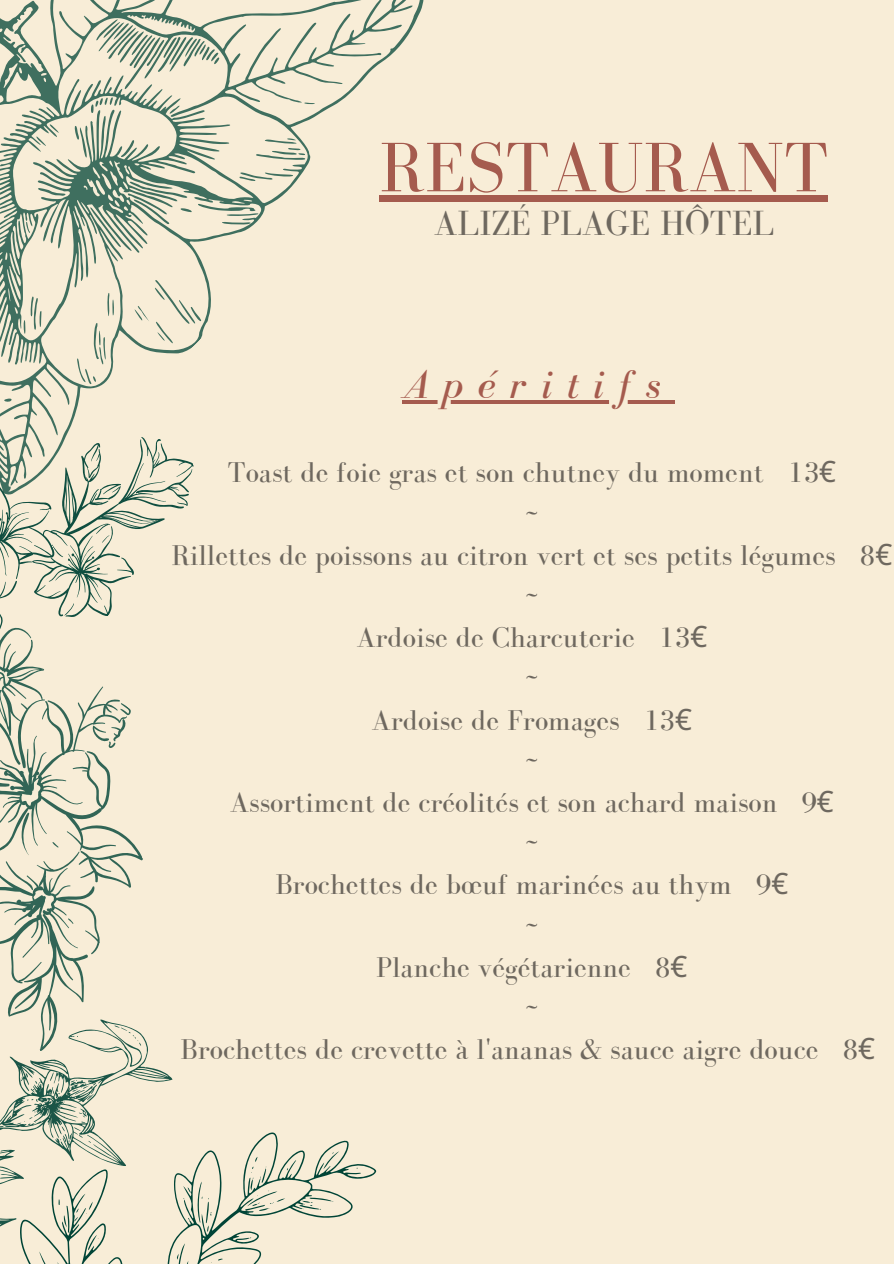
<style>
.page{position:relative;width:894px;height:1264px;background:#fff}
.page>*{position:absolute;margin:0;border:0;box-sizing:border-box;transform-origin:0 0}
.t1{font:72px "Bodoni FLF";color:#a55b4e}
.t2{font:italic 42px "Bodoni FLF";letter-spacing:.34em;color:#a55b4e}
.t3{font:36px "Bodoni FLF";color:#6e685f}
.t4{font:29.4px/41.2px "Bodoni FLF";color:#6e685f;text-align:center}
.s1{font-family:"Noto Sans"}
</style>
<div class="page">
<div style="left:0;top:0;width:893px;height:1263px;background:#f8edd7"></div>
<div style="left:379px;top:195px;width:449px;height:7px;background:#a55b4e"></div>
<svg style="left:0;top:0;width:490px;height:404px"></svg>
<svg style="left:0;top:402px;width:232px;height:119px"></svg>
<svg style="left:0;top:521px;width:162px;height:444px"></svg>
<svg style="left:0;top:965px;width:173px;height:262px"></svg>
<svg style="left:20px;top:1132px;width:357px;height:131px"></svg>
<svg style="left:176px;top:1243px;width:13px;height:20px"></svg>
<svg style="left:299px;top:1197px;width:35px;height:12px"></svg>
<svg style="left:183px;top:1181px;width:29px;height:51px"></svg>
<svg style="left:323px;top:1151px;width:16px;height:18px"></svg>
<svg style="left:245px;top:1156px;width:43px;height:54px"></svg>
<svg style="left:39px;top:1199px;width:60px;height:64px"></svg>
<hr style="left:402px;top:400px;width:273px;height:3px;background:#a55b4e">
<h1 class="t1" style="left:379px;top:128px;width:450px">RESTAURANT</h1>
<p class="t3" style="left:433px;top:204px;width:342px">ALIZÉ PLAGE HÔTEL</p>
<h2 class="t2" style="left:402px;top:361px;width:260px">Apéritifs</h2>
<p class="t4" style="left:171px;top:452px;width:722px">Toast de foie gras et son chutney du moment 13<span class="s1">€<br></span>~<br>Rillettes de poissons au citron vert et ses petits légumes 8<span class="s1">€ </span>~<br>Ardoise de Charcuterie 13<span class="s1">€<br></span>~<br>Ardoise de Fromages 13<span class="s1">€<br></span>~<br>Assortiment de créolités et son achard maison 9<span class="s1">€<br></span>~<br>Brochettes de bœuf marinées au thym 9<span class="s1">€<br></span>~<br>Planche végétarienne 8<span class="s1">€<br></span>~<br>Brochettes de crevette à l'ananas &amp; sauce aigre douce 8<span class="s1">€</span></p>
</div>
